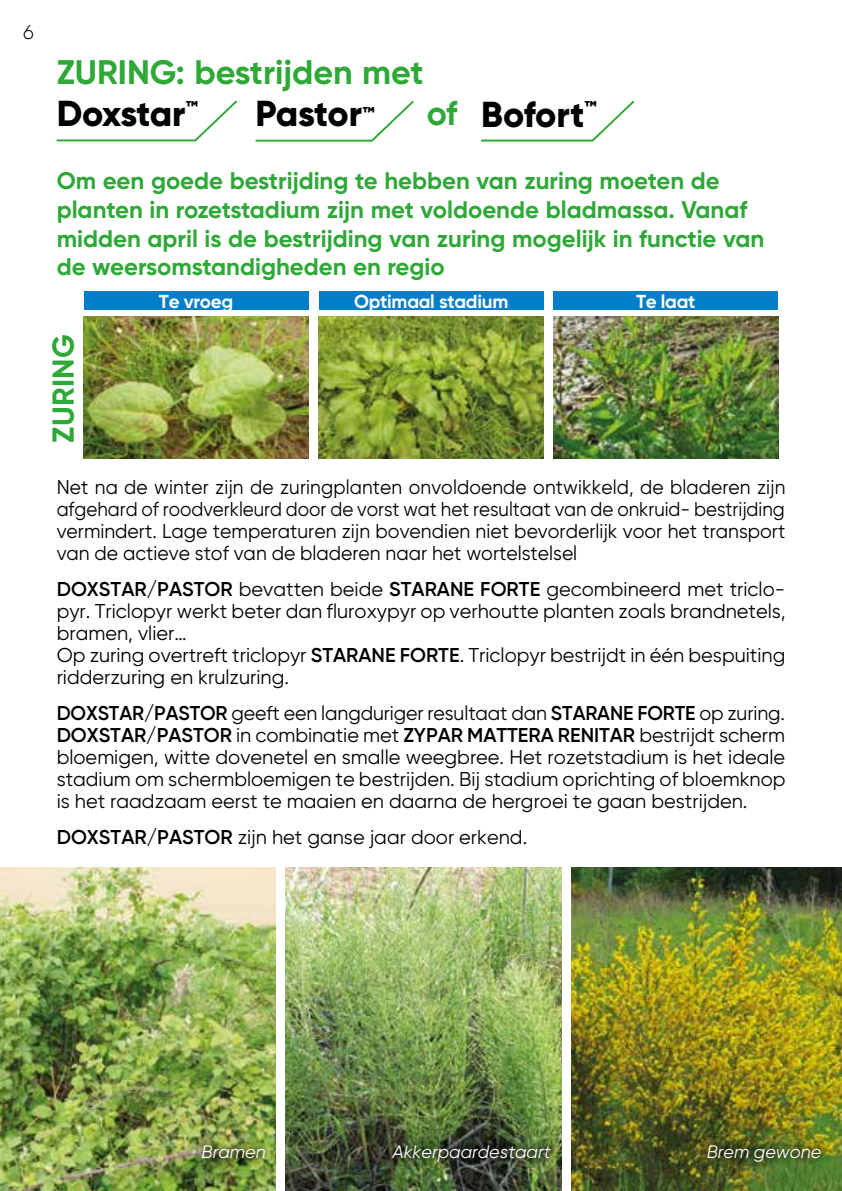
<style>
.page{position:relative;width:842px;height:1191px;background:#fff}
.page>*{position:absolute;margin:0;border:0;box-sizing:border-box;transform-origin:0 0}
.t1{font:800 36px "Gilroy";letter-spacing:-.015em;color:#000}
.t2{font:700 34px "Gilroy";color:#2ea836}
.t3{font:700 30.2px "Gilroy";letter-spacing:.01em;color:#2ea836}
.t4{font:700 24px/28.8px "Gilroy";color:#2ea836}
.t5{font:20px/22px "Gilroy";color:#000}
.t6{font:20px/22px "Gilroy";color:#000;text-align:justify;scale:.96 1}
.t7{font:300 20px "Gilroy";color:#000}
.t8{font:700 18.8px "Gilroy";letter-spacing:-.015em;color:#fff}
.t9{font:italic 18px "Gilroy";color:#fff}
.s1{font-size:27.2px}
.s2{font-weight:600}
</style>
<div class="page">
<svg style="left:255px;top:100px;width:159px;height:42px"></svg>
<svg style="left:56px;top:100px;width:181px;height:42px"></svg>
<svg style="left:481px;top:100px;width:154px;height:42px"></svg>
<img style="left:84px;top:316px;width:225px;height:142px">
<img style="left:319px;top:316px;width:224px;height:142px">
<img style="left:553px;top:316px;width:225px;height:142px">
<div style="left:84px;top:291px;width:224px;height:19px;background:#007fc8"></div>
<div style="left:319px;top:291px;width:224px;height:19px;background:#007fc8"></div>
<div style="left:553px;top:291px;width:225px;height:19px;background:#007fc8"></div>
<img style="left:286px;top:867px;width:275px;height:324px">
<img style="left:0;top:867px;width:276px;height:324px">
<img style="left:571px;top:867px;width:271px;height:324px">
<div style="left:192px;top:1135px;width:83px;height:34px;background:#000;opacity:.75"></div>
<div style="left:382px;top:1135px;width:178px;height:37px;background:#000;opacity:.75"></div>
<div style="left:697px;top:1135px;width:134px;height:37px;background:#000;opacity:.75"></div>
<p class="t7" style="left:23px;top:19px;width:12px">6</p>
<h2 class="t2" style="left:57px;top:51px;width:368px">ZURING: bestrijden met</h2>
<h2 class="t2" style="left:427px;top:92px;width:32px">of</h2>
<h1 class="t1" style="left:57px;top:91px;width:143px">Doxstar<sup>™</sup></h1>
<h1 class="t1" style="left:256px;top:90px;width:121px">Pastor<span class="s1">™</span></h1>
<h1 class="t1" style="left:481px;top:91px;width:118px">Bofort<sup>™</sup></h1>
<p class="t4" style="left:57px;top:166px;width:709px">Om een goede bestrijding te hebben van zuring moeten de planten in rozetstadium zijn met voldoende bladmassa. Vanaf midden april is de bestrijding van zuring mogelijk in functie van de weersomstandigheden en regio</p>
<h3 class="t3" style="left:44px;top:442px;width:110px;rotate:-90deg">ZURING</h3>
<p class="t8" style="left:159px;top:289px;width:76px">Te vroeg</p>
<p class="t8" style="left:354px;top:289px;width:156px">Optimaal stadium</p>
<p class="t8" style="left:636px;top:289px;width:61px">Te laat</p>
<p class="t6" style="left:57px;top:475px;width:761px">Net na de winter zijn de zuringplanten onvoldoende ontwikkeld, de bladeren zijn afgehard of roodverkleurd door de vorst wat het resultaat van de onkruid- bestrijding vermindert. Lage temperaturen zijn bovendien niet bevorderlijk voor het transport van de actieve stof van de bladeren naar het wortelstelsel</p>
<p class="t5" style="left:57px;top:577px;width:730px"><span class="s2">DOXSTAR/PASTOR</span> bevatten beide <span class="s2">STARANE FORTE</span> gecombineerd met triclo&shy;pyr. Triclopyr werkt beter dan fluroxypyr op verhoutte planten zoals brandnetels, bramen, vlier…<br>Op zuring overtreft triclopyr <span class="s2">STARANE FORTE</span>. Triclopyr bestrijdt in één bespuiting ridderzuring en krulzuring.</p>
<p class="t5" style="left:57px;top:701px;width:730px;text-align:justify"><span class="s2">DOXSTAR/PASTOR</span> geeft een langduriger resultaat dan <span class="s2">STARANE FORTE</span> op zuring.<br><span class="s2">DOXSTAR/PASTOR</span> in combinatie met <span class="s2">ZYPAR MATTERA RENITAR</span> bestrijdt scherm bloemigen, witte dovenetel en smalle weegbree. Het rozetstadium is het ideale stadium om schermbloemigen te bestrijden. Bij stadium oprichting of bloemknop is het raadzaam eerst te maaien en daarna de hergroei te gaan bestrijden.</p>
<p class="t5" style="left:57px;top:825px;width:472px"><span class="s2">DOXSTAR/PASTOR</span> zijn het ganse jaar door erkend.</p>
<p class="t9" style="left:202px;top:1141px;width:66px">Bramen</p>
<p class="t9" style="left:392px;top:1141px;width:160px">Akkerpaardestaart</p>
<p class="t9" style="left:707px;top:1141px;width:116px">Brem gewone</p>
</div>
